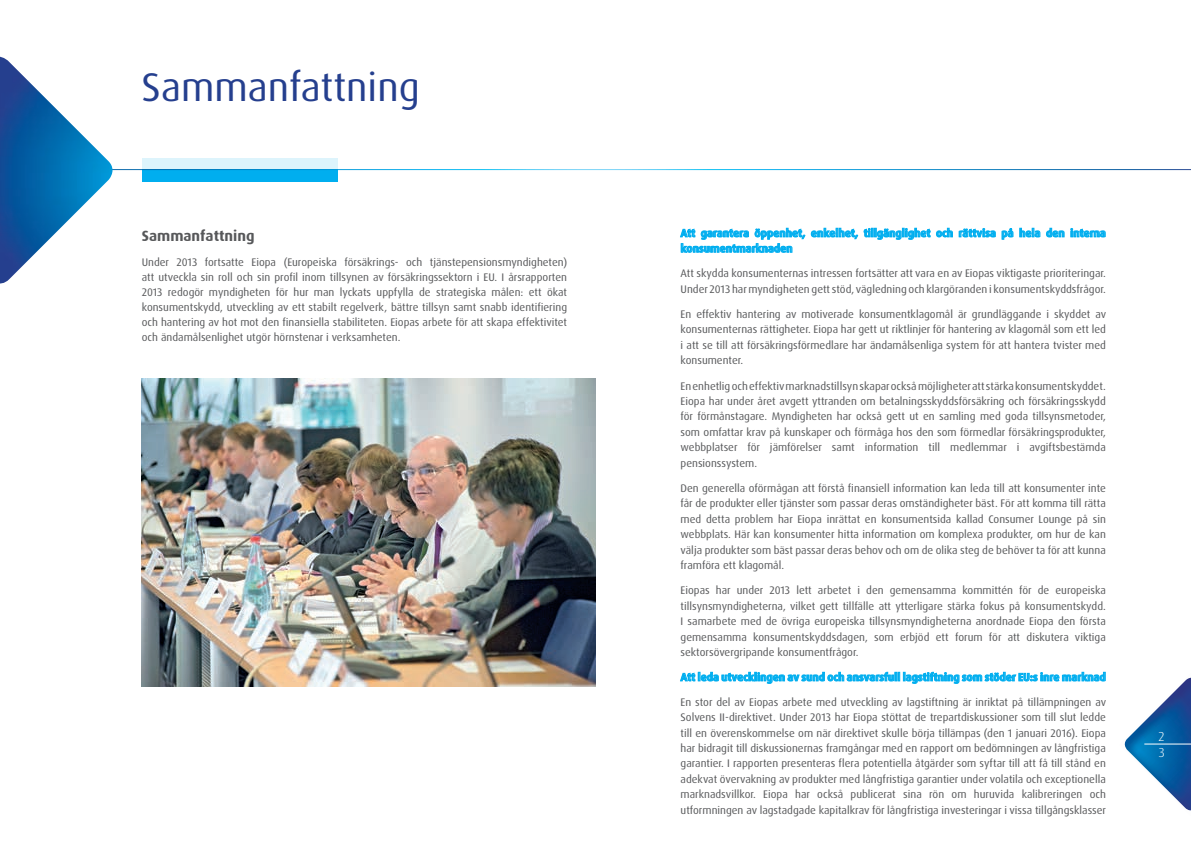
<style>
.page{position:relative;width:1191px;height:842px;background:#fff}
.page>*{position:absolute;margin:0;border:0;box-sizing:border-box;transform-origin:0 0}
.t1{font:40px "Dax Pro";color:#253f8e}
.t2{font:700 15px "Dax";color:#57585a}
.t3{font:300 13px "Dax Pro";color:#fff}
.t4{font:11px/15.4px "Dax Pro";color:#57585a;text-align:justify}
.t5{font:700 11px/15.4px "Dax";color:#00aeef}
</style>
<div class="page">
<img style="left:141px;top:378px;width:454px;height:308px">
<div style="left:142px;top:158px;width:196px;height:24px;background:#00aeef"></div>
<svg style="left:0;top:56px;width:1191px;height:114px"></svg>
<img style="left:1124px;top:677px;width:67px;height:134px">
<hr style="left:1144px;top:744px;width:47px;height:1px;background:#fff">
<img style="left:0;top:61px;width:110px;height:223px">
<svg style="left:811px;top:228px;width:119px;height:12px"></svg>
<svg style="left:936px;top:228px;width:59px;height:9px"></svg>
<svg style="left:1001px;top:228px;width:12px;height:12px"></svg>
<svg style="left:1019px;top:228px;width:21px;height:9px"></svg>
<svg style="left:1046px;top:228px;width:18px;height:9px"></svg>
<svg style="left:1070px;top:228px;width:35px;height:9px"></svg>
<svg style="left:680px;top:228px;width:125px;height:25px"></svg>
<svg style="left:680px;top:672px;width:425px;height:12px"></svg>
<h1 class="t1" style="left:142px;top:61px;width:280px">Sammanfattning</h1>
<h2 class="t2" style="left:142px;top:227px;width:114px">Sammanfattning</h2>
<p class="t4" style="left:142px;top:254px;width:427px;line-height:15px">Under 2013 fortsatte Eiopa (Europeiska försäkrings- och tjänstepensionsmyndigheten) att utveckla sin roll och sin profil inom tillsynen av försäkringssektorn i EU. I årsrapporten 2013 redogör myndigheten för hur man lyckats uppfylla de strategiska målen: ett ökat konsumentskydd, utveckling av ett stabilt regelverk, bättre tillsyn samt snabb identifiering och hantering av hot mot den finansiella stabiliteten. Eiopas arbete för att skapa effektivitet och ändamålsenlighet utgör hörnstenar i verksamheten.</p>
<p class="t5" style="left:680px;top:225px;width:427px">Att garantera öppenhet, enkelhet, tillgänglighet och rättvisa på hela den interna konsumentmarknaden</p>
<p class="t4" style="left:680px;top:266px;width:427px">Att skydda konsumenternas intressen fortsätter att vara en av Eiopas viktigaste prioriteringar.<br>Under 2013 har myndigheten gett stöd, vägledning och klargöranden i konsumentskyddsfrågor.</p>
<p class="t4" style="left:680px;top:307px;width:427px">En effektiv hantering av motiverade konsumentklagomål är grundläggande i skyddet av konsumenternas rättigheter. Eiopa har gett ut riktlinjer för hantering av klagomål som ett led i att se till att försäkringsförmedlare har ändamålsenliga system för att hantera tvister med konsumenter.</p>
<p class="t4" style="left:680px;top:378px;width:427px">En enhetlig och effektiv marknadstillsyn skapar också möjligheter att stärka konsumentskyddet.<br>Eiopa har under året avgett yttranden om betalningsskyddsförsäkring och försäkringsskydd för förmånstagare. Myndigheten har också gett ut en samling med goda tillsynsmetoder, som omfattar krav på kunskaper och förmåga hos den som förmedlar försäkringsprodukter, webbplatser för jämförelser samt information till medlemmar i avgiftsbestämda pensionssystem.</p>
<p class="t4" style="left:680px;top:481px;width:427px">Den generella oförmågan att förstå finansiell information kan leda till att konsumenter inte får de produkter eller tjänster som passar deras omständigheter bäst. För att komma till rätta med detta problem har Eiopa inrättat en konsumentsida kallad Consumer Lounge på sin webbplats. Här kan konsumenter hitta information om komplexa produkter, om hur de kan välja produkter som bäst passar deras behov och om de olika steg de behöver ta för att kunna framföra ett klagomål.</p>
<p class="t4" style="left:680px;top:583px;width:427px">Eiopas har under 2013 lett arbetet i den gemensamma kommittén för de europeiska tillsynsmyndigheterna, vilket gett tillfälle att ytterligare stärka fokus på konsumentskydd.<br>I samarbete med de övriga europeiska tillsynsmyndigheterna anordnade Eiopa den första gemensamma konsumentskyddsdagen, som erbjöd ett forum för att diskutera viktiga sektorsövergripande konsumentfrågor.</p>
<p class="t5" style="left:680px;top:669px;width:427px">Att leda utvecklingen av sund och ansvarsfull lagstiftning som stöder EU:s inre marknad</p>
<p class="t4" style="left:680px;top:694px;width:427px">En stor del av Eiopas arbete med utveckling av lagstiftning är inriktat på tillämpningen av Solvens II-direktivet. Under 2013 har Eiopa stöttat de trepartdiskussioner som till slut ledde till en överenskommelse om när direktivet skulle börja tillämpas (den 1 januari 2016). Eiopa har bidragit till diskussionernas framgångar med en rapport om bedömningen av långfristiga garantier. I rapporten presenteras flera potentiella åtgärder som syftar till att få till stånd en adekvat övervakning av produkter med långfristiga garantier under volatila och exceptionella marknadsvillkor. Eiopa har också publicerat sina rön om huruvida kalibreringen och utformningen av lagstadgade kapitalkrav för långfristiga investeringar i vissa tillgångsklasser</p>
<p class="t3" style="left:1158px;top:728px;width:8px">2</p>
<p class="t3" style="left:1158px;top:744px;width:7px">3</p>
</div>
